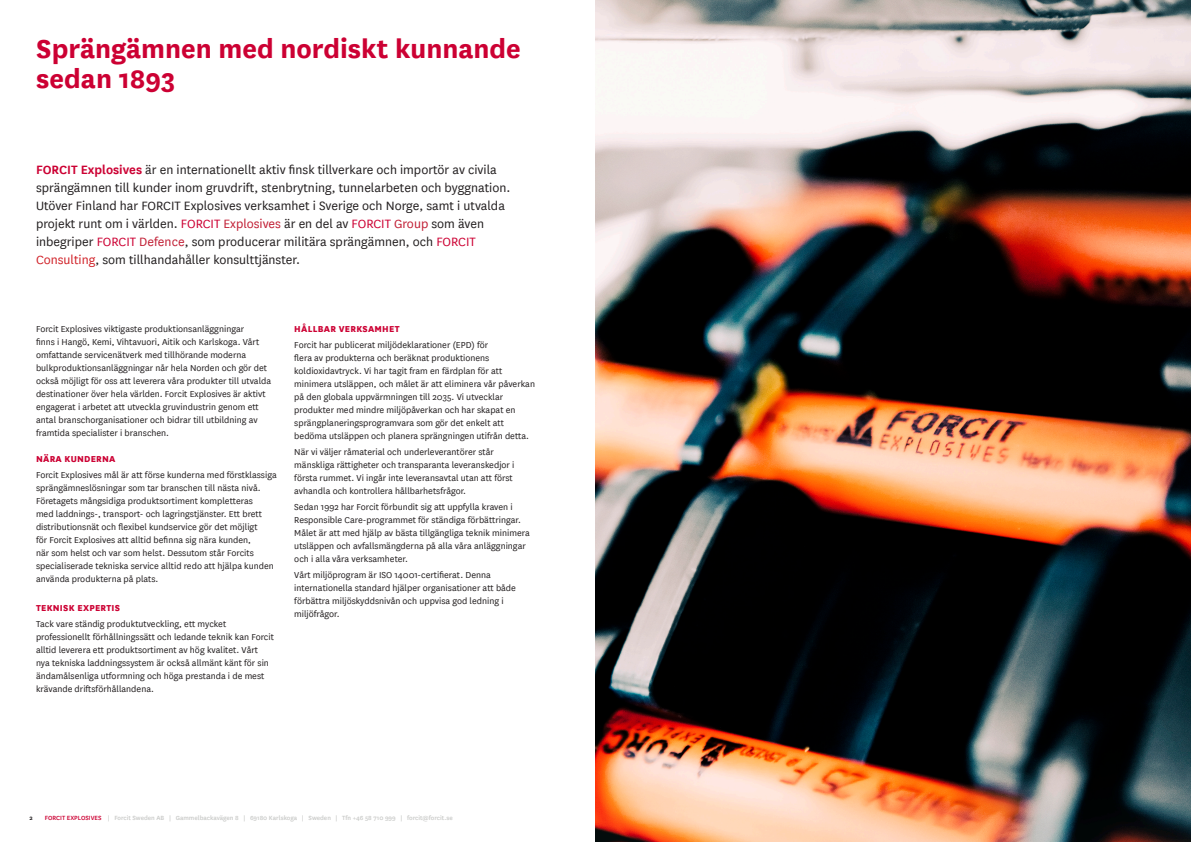
<style>
.page{position:relative;width:1191px;height:842px;background:#fff}
.page>*{position:absolute;margin:0;border:0;box-sizing:border-box;transform-origin:0 0}
.t1{font:700 30px/30px "Forcit Grotesk 2";color:#c03}
.t2{font:14px/18px "Forcit Grotesk 1";color:#231f20}
.t3{font:10px/13px "Forcit Grotesk 1";color:#231f20}
.t4{font:700 10px "Forcit Grotesk 3";letter-spacing:.025em;color:#c03}
.t5{font:7px "Forcit Grotesk 3";color:#c9cac8}
.t6{font:700 7px "Forcit Grotesk 1";color:#231f20}
.s1{font-weight:700;color:#c03}
.s2{color:#c03}
.s3{color:#c11f35}
.s4{color:#d1232a}
</style>
<div class="page">
<img style="left:595px;top:0;width:596px;height:842px">
<p class="t1" style="left:36px;top:32px;width:486px">Sprängämnen med nordiskt kunnande sedan 1893</p>
<p class="t2" style="left:36px;top:160px;width:476px"><span class="s1">FORCIT Explosives</span> är en internationellt aktiv finsk tillverkare och importör av civila sprängämnen till kunder inom gruvdrift, stenbrytning, tunnelarbeten och byggnation.<br>Utöver Finland har FORCIT Explosives verksamhet i Sverige och Norge, samt i utvalda projekt runt om i världen. <span class="s2">FORCIT</span> <span class="s3">Explosives</span> är en del av <span class="s2">FORCIT</span> <span class="s3">Group</span> som även inbegriper <span class="s2">FORCIT</span> <span class="s3">Defence</span>, som producerar militära sprängämnen, och <span class="s2">FORCIT </span><span class="s4">Consulting</span>, som tillhandahåller konsulttjänster.</p>
<p class="t3" style="left:36px;top:322px;width:236px">Forcit Explosives viktigaste produktionsanläggningar<br>finns i Hangö, Kemi, Vihtavuori, Aitik och Karlskoga. Vårt omfattande servicenätverk med tillhörande moderna bulkproduktionsanläggningar når hela Norden och gör det också möjligt för oss att leverera våra produkter till utvalda destinationer över hela världen. Forcit Explosives är aktivt engagerat i arbetet att utveckla gruvindustrin genom ett antal branschorganisationer och bidrar till utbildning av framtida specialister i branschen.</p>
<p class="t4" style="left:36px;top:452px;width:81px">NÄRA KUNDERNA</p>
<p class="t3" style="left:36px;top:468px;width:242px">Forcit Explosives mål är att förse kunderna med förstklassiga sprängämneslösningar som tar branschen till nästa nivå.<br>Företagets mångsidiga produktsortiment kompletteras<br>med laddnings-, transport- och lagringstjänster. Ett brett distributionsnät och flexibel kundservice gör det möjligt<br>för Forcit Explosives att alltid befinna sig nära kunden,<br>när som helst och var som helst. Dessutom står Forcits specialiserade tekniska service alltid redo att hjälpa kunden använda produkterna på plats.</p>
<p class="t4" style="left:36px;top:601px;width:85px">TEKNISK EXPERTIS</p>
<p class="t3" style="left:36px;top:617px;width:239px">Tack vare ständig produktutveckling, ett mycket professionellt förhållningssätt och ledande teknik kan Forcit alltid leverera ett produktsortiment av hög kvalitet. Vårt nya tekniska laddningssystem är också allmänt känt för sin ändamålsenliga utformning och höga prestanda i de mest krävande driftsförhållandena.</p>
<p class="t4" style="left:294px;top:322px;width:107px">HÅLLBAR VERKSAMHET</p>
<p class="t3" style="left:294px;top:338px;width:242px">Forcit har publicerat miljödeklarationer (EPD) för<br>flera av produkterna och beräknat produktionens koldioxidavtryck. Vi har tagit fram en färdplan för att minimera utsläppen, och målet är att eliminera vår påverkan på den globala uppvärmningen till 2035. Vi utvecklar produkter med mindre miljöpåverkan och har skapat en sprängplaneringsprogramvara som gör det enkelt att bedöma utsläppen och planera sprängningen utifrån detta.</p>
<p class="t3" style="left:294px;top:445px;width:222px">När vi väljer råmaterial och underleverantörer står mänskliga rättigheter och transparanta leveranskedjor i första rummet. Vi ingår inte leveransavtal utan att först avhandla och kontrollera hållbarhetsfrågor.</p>
<p class="t3" style="left:294px;top:500px;width:237px">Sedan 1992 har Forcit förbundit sig att uppfylla kraven i Responsible Care-programmet för ständiga förbättringar.<br>Målet är att med hjälp av bästa tillgängliga teknik minimera utsläppen och avfallsmängderna på alla våra anläggningar och i alla våra verksamheter.</p>
<p class="t3" style="left:294px;top:568px;width:223px">Vårt miljöprogram är ISO 14001-certifierat. Denna internationella standard hjälper organisationer att både förbättra miljöskyddsnivån och uppvisa god ledning i miljöfrågor.</p>
<p class="t6" style="left:30px;top:813px;width:5px">2</p>
<p class="t5" style="left:45px;top:813px;width:409px"><span class="s2">FORCIT EXPLOSIVES</span> | Forcit Sweden AB | Gammelbackavägen 8 | 69180 Karlskoga | Sweden | Tfn +46 58 710 999 | forcit@forcit.se</p>
</div>
